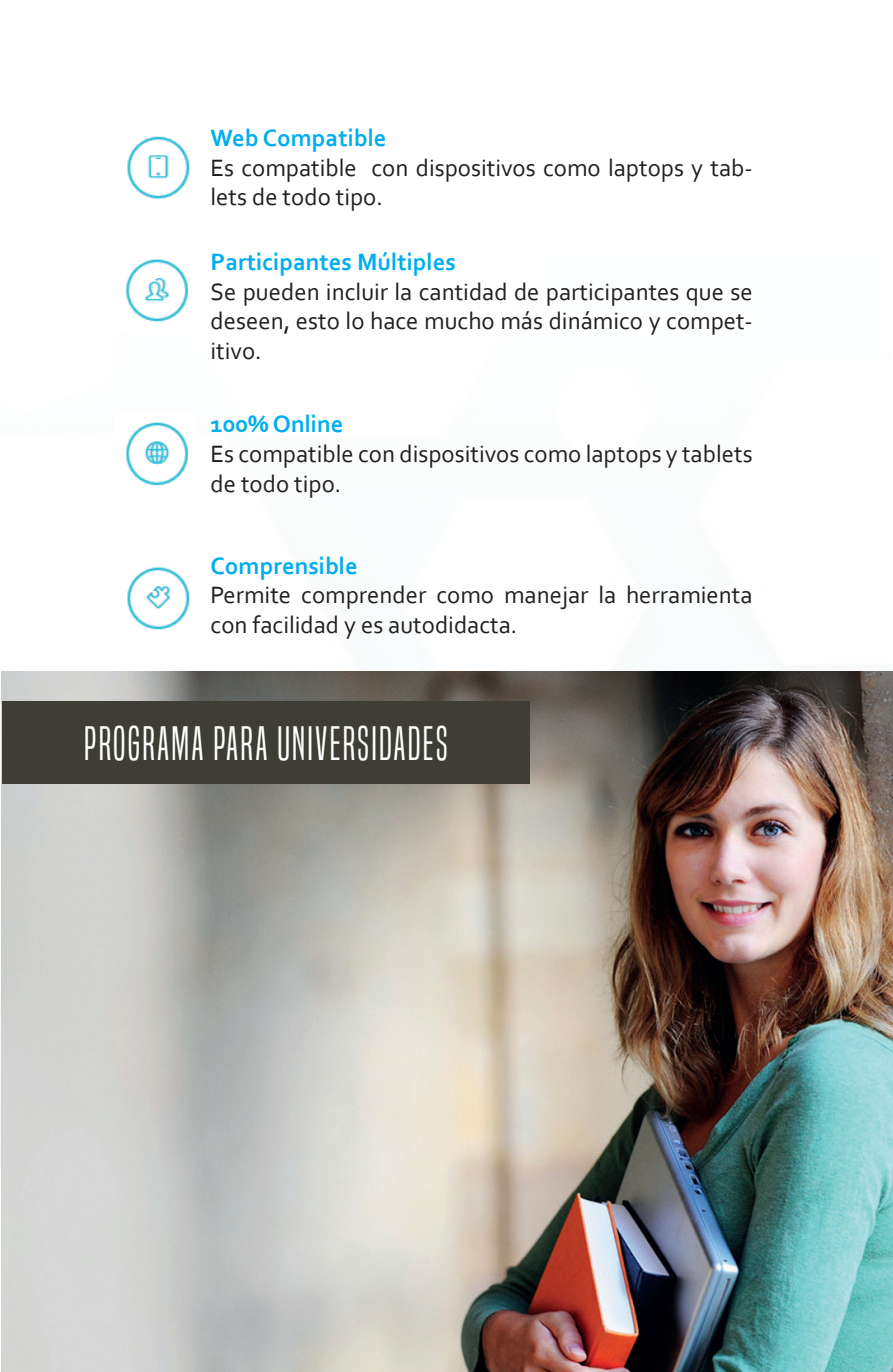
<style>
.page{position:relative;width:893px;height:1372px;background:#fff}
.page>*{position:absolute;margin:0;border:0;box-sizing:border-box;transform-origin:0 0}
.t1{font:45px "Built Titling Lt";letter-spacing:.05em;color:#fff}
.t2{font:24.75px/29.7px "Corbel";color:#231f20}
.t3{font:700 24.75px "Corbel";color:#00aeef}
</style>
<div class="page">
<img style="left:126px;top:259px;width:62px;height:63px">
<img style="left:127px;top:567px;width:63px;height:63px">
<img style="left:127px;top:136px;width:63px;height:63px">
<img style="left:126px;top:422px;width:62px;height:64px">
<img style="left:2px;top:671px;width:891px;height:700px">
<div style="left:2px;top:701px;width:528px;height:83px;background:#3f3e36"></div>
<p class="t3" style="left:210px;top:122px;width:178px">Web Compatible</p>
<p class="t2" style="left:210px;top:152px;width:544px">Es compatible con dispositivos como laptops y tab&shy;lets de todo tipo.</p>
<p class="t3" style="left:210px;top:246px;width:247px">Participantes Múltiples</p>
<p class="t2" style="left:210px;top:276px;width:544px;text-align:justify">Se pueden incluir la cantidad de participantes que se deseen, esto lo hace mucho más dinámico y compet&shy;itivo.</p>
<p class="t3" style="left:210px;top:408px;width:135px">100% Online</p>
<p class="t2" style="left:210px;top:438px;width:544px">Es compatible con dispositivos como laptops y tablets de todo tipo.</p>
<p class="t3" style="left:210px;top:550px;width:149px">Comprensible</p>
<p class="t2" style="left:210px;top:579px;width:544px">Permite comprender como manejar la herramienta con facilidad y es autodidacta.</p>
<h1 class="t1" style="left:84px;top:716px;width:365px">PROGRAMA PARA UNIVERSIDADES</h1>
</div>
